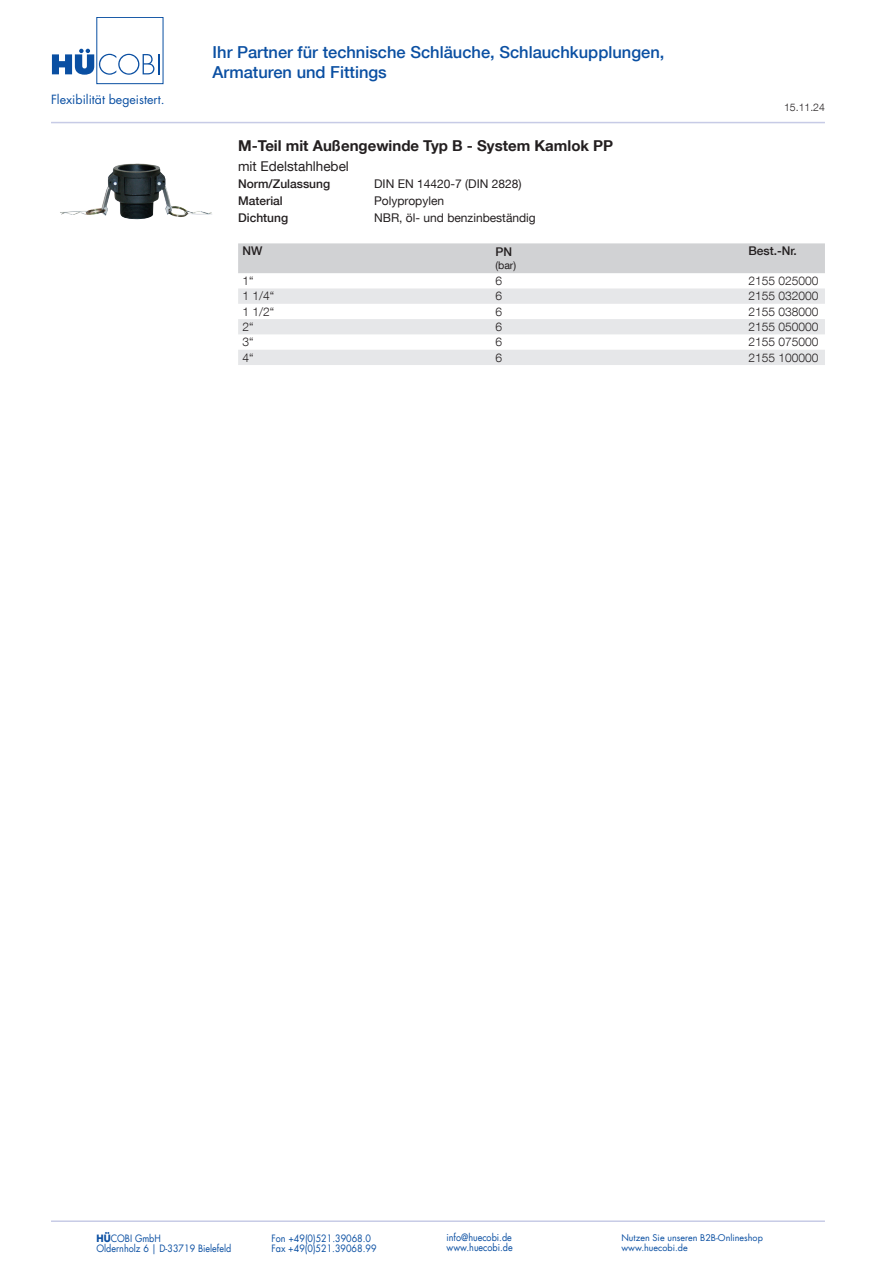
<style>
.page{position:relative;width:893px;height:1263px;background:#fff}
.page>*{position:absolute;margin:0;border:0;box-sizing:border-box;transform-origin:0 0}
.t1{font:500 16.5px/19.8px "Helvetica Neue LT Com";color:#0a4fa2}
.t2{font:700 15px "Helvetica Neue LT Com";color:#231f20}
.t3{font:13.5px "Helvetica Neue LT Com";color:#231f20}
.t4{font:12.3px "Futura LT";color:#0a4fa2}
.t5{font:300 12px "Helvetica Neue LT Com";color:#231f20}
.t6{font:12px "Helvetica Neue LT Com";color:#231f20}
.t7{font:500 12px "Helvetica Neue LT Com";color:#231f20}
.t8{font:300 10.5px "Helvetica Neue LT Com";color:#231f20}
.t9{font:10.5px "Helvetica Neue LT Com";color:#231f20}
.t10{font:9.9px "Futura LT";color:#0a4fa2;scale:.91 1}
.t11{font:9px "Futura LT";color:#0a4fa2}
.s1{font-weight:700}
</style>
<div class="page">
<hr style="left:51px;top:122px;width:774px;height:1px;background:#c7cbe6">
<hr style="left:51px;top:1220px;width:774px;height:2px;background:#c7cbe6">
<div style="left:96px;top:17px;width:67px;height:67px;border:1px solid #0a4fa2"></div>
<svg style="left:52px;top:49px;width:108px;height:26px"></svg>
<div style="left:238px;top:243px;width:587px;height:30px;background:#d1d2d4"></div>
<svg style="left:238px;top:288px;width:587px;height:77px;fill:#e6e7e9"></svg>
<img style="left:60px;top:163px;width:152px;height:57px">
<p class="t4" style="left:51px;top:91px;width:115px">Flexibilität begeistert.</p>
<h1 class="t1" style="left:213px;top:42px;width:453px">Ihr Partner für technische Schläuche, Schlauchkupplungen,<br>Armaturen und Fittings</h1>
<h2 class="t2" style="left:238px;top:136px;width:377px">M-Teil mit Außengewinde Typ B - System Kamlok PP</h2>
<h3 class="t3" style="left:238px;top:158px;width:112px">mit Edelstahlhebel</h3>
<p class="t7" style="left:238px;top:177px;width:94px">Norm/Zulassung</p>
<p class="t6" style="left:374px;top:176px;width:149px">DIN EN 14420-7 (DIN 2828)</p>
<p class="t7" style="left:238px;top:194px;width:46px">Material</p>
<p class="t6" style="left:374px;top:193px;width:72px">Polypropylen</p>
<p class="t7" style="left:238px;top:211px;width:52px">Dichtung</p>
<p class="t6" style="left:374px;top:210px;width:163px">NBR, öl- und benzinbeständig</p>
<p class="t7" style="left:242px;top:244px;width:21px">NW</p>
<p class="t7" style="left:495px;top:245px;width:18px">PN</p>
<p class="t9" style="left:495px;top:259px;width:22px">(bar)</p>
<p class="t8" style="left:784px;top:101px;width:42px">15.11.24</p>
<p class="t7" style="left:748px;top:244px;width:50px">Best.-Nr.</p>
<p class="t5" style="left:242px;top:273px;width:13px">1“</p>
<p class="t5" style="left:495px;top:273px;width:8px">6</p>
<p class="t5" style="left:748px;top:273px;width:72px">2155 025000</p>
<p class="t5" style="left:242px;top:289px;width:33px">1 1/4“</p>
<p class="t5" style="left:495px;top:289px;width:8px">6</p>
<p class="t5" style="left:748px;top:289px;width:72px">2155 032000</p>
<p class="t5" style="left:242px;top:304px;width:33px">1 1/2“</p>
<p class="t5" style="left:495px;top:304px;width:8px">6</p>
<p class="t5" style="left:748px;top:304px;width:72px">2155 038000</p>
<p class="t5" style="left:242px;top:319px;width:13px">2“</p>
<p class="t5" style="left:495px;top:319px;width:8px">6</p>
<p class="t5" style="left:748px;top:319px;width:72px">2155 050000</p>
<p class="t5" style="left:242px;top:335px;width:13px">3“</p>
<p class="t5" style="left:495px;top:335px;width:8px">6</p>
<p class="t5" style="left:748px;top:335px;width:72px">2155 075000</p>
<p class="t5" style="left:242px;top:350px;width:13px">4“</p>
<p class="t5" style="left:495px;top:350px;width:8px">6</p>
<p class="t5" style="left:748px;top:350px;width:72px">2155 100000</p>
<p class="t10" style="left:97px;top:1232px;width:72px"><span class="s1">HÜ</span>COBI GmbH</p>
<p class="t10" style="left:271px;top:1232px;width:111px">Fon +49(0)521.39068.0</p>
<p class="t10" style="left:446px;top:1231px;width:73px">info@huecobi.de</p>
<p class="t11" style="left:621px;top:1231px;width:143px">Nutzen Sie unseren B2B-Onlineshop</p>
<p class="t10" style="left:97px;top:1242px;width:150px">Oldernholz 6 | D-33719 Bielefeld</p>
<p class="t10" style="left:271px;top:1242px;width:117px">Fax +49(0)521.39068.99</p>
<p class="t10" style="left:446px;top:1241px;width:74px">www.huecobi.de</p>
<p class="t11" style="left:621px;top:1242px;width:68px">www.huecobi.de</p>
</div>
